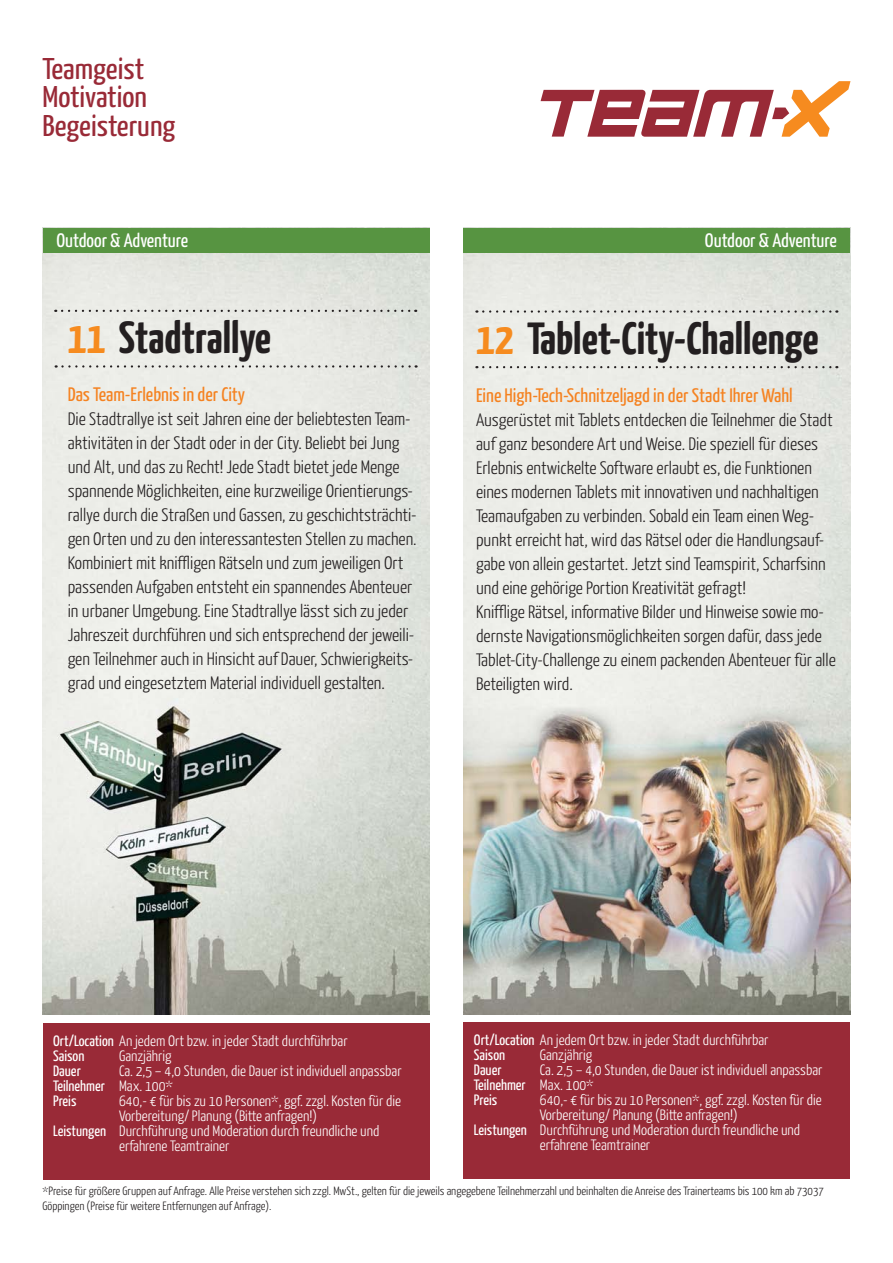
<style>
.page{position:relative;width:893px;height:1263px;background:#fff}
.page>*{position:absolute;margin:0;border:0;box-sizing:border-box;transform-origin:0 0}
.t1{font:700 45px "Yanone Kaffeesatz";color:#231f20;scale:1.05 1}
.t2{font:30px/28.5px "Yanone Kaffeesatz";color:#992a37;scale:1.09 1}
.t3{font:19.5px "Yanone Kaffeesatz";color:#f58220;scale:1.05 1}
.t4{font:19.5px "Yanone Kaffeesatz";color:#fff;scale:1.05 1}
.t5{font:300 18px/24px "Yanone Kaffeesatz";color:#231f20;scale:1.05 1}
.t6{font:300 15px/15px "Yanone Kaffeesatz";color:#fff;scale:1.05 1}
.t7{font:15px "Yanone Kaffeesatz";color:#fff;scale:1.05 1}
.t8{font:300 12px/15px "Yanone Kaffeesatz";color:#231f20;scale:1.05 1}
.s1{color:#f68b1f}
.s2{font-weight:400}
</style>
<div class="page">
<svg style="left:541px;top:81px;width:309px;height:56px"></svg>
<img style="left:463px;top:252px;width:387px;height:762px">
<div style="left:43px;top:1023px;width:386px;height:157px;background:#992a37"></div>
<img style="left:43px;top:252px;width:386px;height:762px">
<svg style="left:62px;top:310px;width:354px;height:2px"></svg>
<svg style="left:56px;top:365px;width:361px;height:3px"></svg>
<div style="left:463px;top:1022px;width:387px;height:157px;background:#992a37"></div>
<svg style="left:483px;top:310px;width:354px;height:3px"></svg>
<svg style="left:483px;top:366px;width:354px;height:2px"></svg>
<div style="left:43px;top:227px;width:386px;height:25px;background:#579441"></div>
<div style="left:463px;top:227px;width:387px;height:25px;background:#579441"></div>
<h2 class="t2" style="left:43px;top:53px;width:123px">Teamgeist<br>Motivation<br>Begeisterung</h2>
<p class="t4" style="left:56px;top:229px;width:127px">Outdoor &amp; Adventure</p>
<p class="t4" style="left:705px;top:229px;width:127px">Outdoor &amp; Adventure</p>
<h1 class="t1" style="left:68px;top:310px;width:195px"><span class="s1">11</span> Stadtrallye</h1>
<p class="t3" style="left:68px;top:382px;width:170px">Das Team-Erlebnis in der City</p>
<p class="t5" style="left:68px;top:406px;width:334px">Die Stadtrallye ist seit Jahren eine der beliebtesten Team&shy;aktivitäten in der Stadt oder in der City. Beliebt bei Jung und Alt, und das zu Recht! Jede Stadt bietet jede Menge spannende Möglichkeiten, eine kurzweilige Orientierungs&shy;rallye durch die Straßen und Gassen, zu geschichtsträchti&shy;gen Orten und zu den interessantesten Stellen zu machen.<br>Kombiniert mit kniffligen Rätseln und zum jeweiligen Ort passenden Aufgaben entsteht ein spannendes Abenteuer in urbaner Umgebung. Eine Stadtrallye lässt sich zu jeder Jahreszeit durchführen und sich entsprechend der jeweili&shy;gen Teilnehmer auch in Hinsicht auf Dauer, Schwierigkeits&shy;grad und eingesetztem Material individuell gestalten.</p>
<h1 class="t1" style="left:476px;top:311px;width:328px"><span class="s1">12</span> Tablet-City-Challenge</h1>
<p class="t3" style="left:476px;top:383px;width:303px">Eine High-Tech-Schnitzeljagd in der Stadt Ihrer Wahl</p>
<p class="t5" style="left:476px;top:407px;width:344px">Ausgerüstet mit Tablets entdecken die Teilnehmer die Stadt auf ganz besondere Art und Weise. Die speziell für dieses Erlebnis entwickelte Software erlaubt es, die Funktionen eines modernen Tablets mit innovativen und nachhaltigen Teamaufgaben zu verbinden. Sobald ein Team einen Weg&shy;punkt erreicht hat, wird das Rätsel oder die Handlungsauf&shy;gabe von allein gestartet. Jetzt sind Teamspirit, Scharfsinn und eine gehörige Portion Kreativität gefragt!<br>Knifflige Rätsel, informative Bilder und Hinweise sowie mo&shy;dernste Navigationsmöglichkeiten sorgen dafür, dass jede Tablet-City-Challenge zu einem packenden Abenteuer für alle Beteiligten wird.</p>
<p class="t6" style="left:53px;top:1032px;width:282px"><span class="s2">Ort/Location</span> An jedem Ort bzw. in jeder Stadt durchführbar<br><span class="s2">Saison</span></p>
<p class="t6" style="left:119px;top:1047px;width:51px">Ganzjährig</p>
<p class="t6" style="left:53px;top:1062px;width:333px;text-indent:66px">Ca. 2,5 – 4,0 Stunden, die Dauer ist individuell anpassbar<br><span class="s2">Teilnehmer</span> Max. 100*<br><span class="s2">Preis</span></p>
<p class="t7" style="left:53px;top:1061px;width:28px">Dauer</p>
<p class="t6" style="left:119px;top:1092px;width:270px">640,- € für bis zu 10 Personen*, ggf. zzgl. Kosten für die</p>
<p class="t6" style="left:119px;top:1107px;width:190px">Vorbereitung/ Planung (Bitte anfragen!)</p>
<p class="t6" style="left:53px;top:1122px;width:312px"><span class="s2">Leistungen</span> Durchführung und Moderation durch freundliche und</p>
<p class="t6" style="left:119px;top:1137px;width:107px">erfahrene Teamtrainer</p>
<p class="t6" style="left:474px;top:1032px;width:282px"><span class="s2">Ort/Location</span> An jedem Ort bzw. in jeder Stadt durchführbar<br><span class="s2">Saison</span></p>
<p class="t6" style="left:540px;top:1047px;width:51px">Ganzjährig</p>
<p class="t6" style="left:474px;top:1062px;width:333px;text-indent:66px">Ca. 2,5 – 4,0 Stunden, die Dauer ist individuell anpassbar<br><span class="s2">Teilnehmer</span> Max. 100*<br><span class="s2">Preis</span></p>
<p class="t7" style="left:474px;top:1061px;width:28px">Dauer</p>
<p class="t6" style="left:540px;top:1092px;width:270px">640,- € für bis zu 10 Personen*, ggf. zzgl. Kosten für die</p>
<p class="t6" style="left:540px;top:1107px;width:190px">Vorbereitung/ Planung (Bitte anfragen!)</p>
<p class="t6" style="left:474px;top:1122px;width:312px"><span class="s2">Leistungen</span> Durchführung und Moderation durch freundliche und</p>
<p class="t6" style="left:540px;top:1137px;width:107px">erfahrene Teamtrainer</p>
<p class="t8" style="left:43px;top:1183px;width:746px">*Preise für größere Gruppen auf Anfrage. Alle Preise verstehen sich zzgl. MwSt., gelten für die jeweils angegebene Teilnehmerzahl und beinhalten die Anreise des Trainerteams bis 100 km ab 73037<br>Göppingen (Preise für weitere Entfernungen auf Anfrage).</p>
</div>
